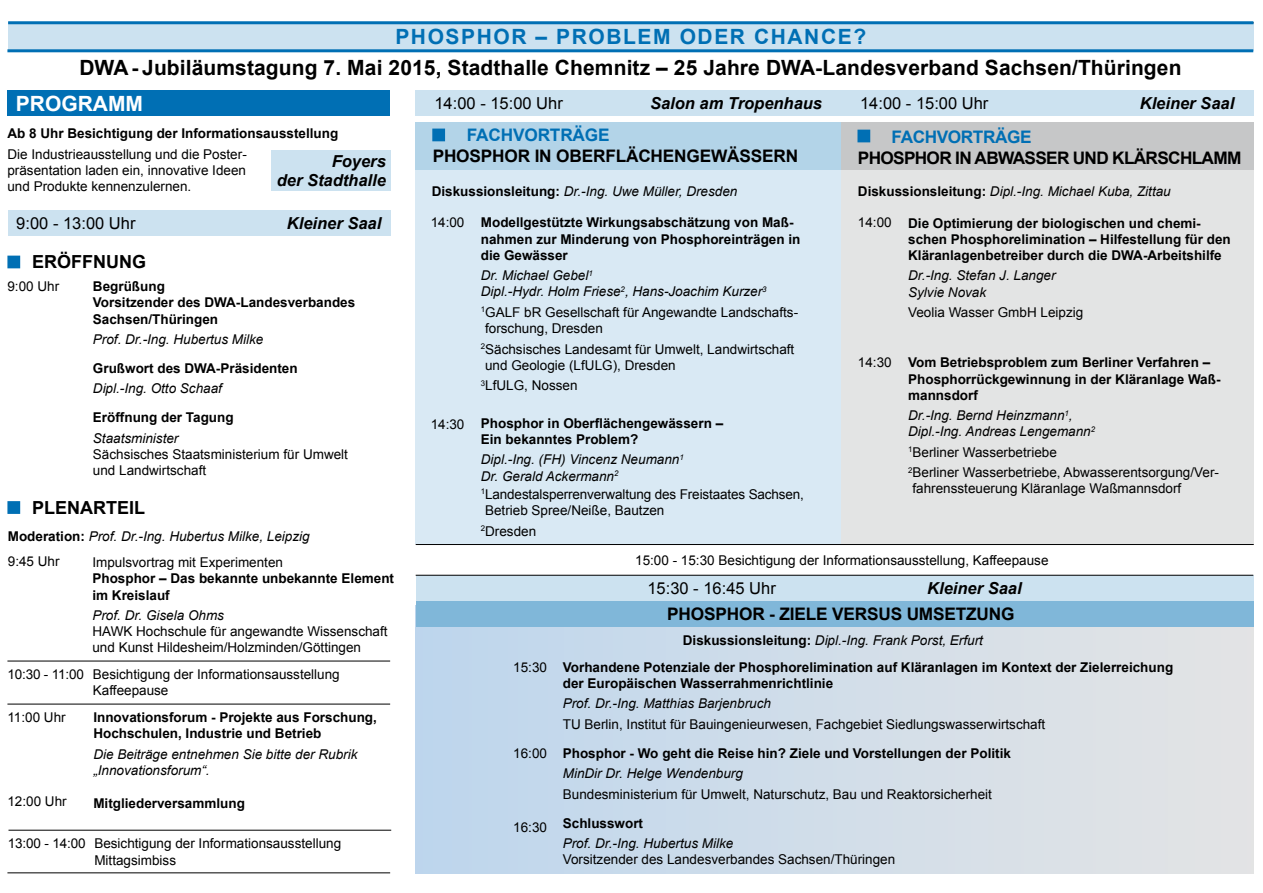
<style>
.page{position:relative;width:1263px;height:893px;background:#fff}
.page>*{position:absolute;margin:0;border:0;box-sizing:border-box;transform-origin:0 0}
.t1{font:700 21px "Arial";letter-spacing:.005em;color:#000}
.t2{font:700 21px "Arial";letter-spacing:.075em;color:#006fb4}
.t3{font:700 21px "Arial";color:#fff}
.t4{font:700 18px "Arial";color:#000}
.t5{font:700 17.25px "Arial";letter-spacing:-.01em;color:#000}
.t6{font:700 17.25px "Arial";letter-spacing:-.04em;color:#000}
.t7{font:700 17.25px "Arial";letter-spacing:-.025em;color:#006fb4}
.t8{font:italic 700 16.5px/19.8px "Arial";color:#000;text-align:right}
.t9{font:16.5px "Arial";color:#000}
.t10{font:13.5px/16.2px "Arial";color:#000}
.t11{font:700 13.5px/16.2px "Arial";color:#000}
.t12{font:italic 13.5px/16.2px "Arial";color:#000}
.s1{font-weight:700;font-style:normal}
</style>
<div class="page">
<div style="left:841px;top:166px;width:412px;height:383px;background:#e3e4e4"></div>
<div style="left:416px;top:166px;width:425px;height:383px;background:#d9e9f4"></div>
<div style="left:416px;top:605px;width:837px;height:268px;background:linear-gradient(to right,#bed6ed,#e4e4e5)"></div>
<div style="left:7px;top:90px;width:383px;height:26px;background:#006fb4"></div>
<div style="left:8px;top:210px;width:382px;height:26px;background:#cce2f0"></div>
<div style="left:271px;top:150px;width:119px;height:41px;background:#cce2f0"></div>
<div style="left:416px;top:90px;width:425px;height:26px;background:#cce2f0"></div>
<div style="left:841px;top:90px;width:412px;height:26px;background:#cce2f0"></div>
<div style="left:416px;top:575px;width:837px;height:26px;background:#cce2f0"></div>
<div style="left:416px;top:122px;width:425px;height:47px;background:#b3d4e8"></div>
<div style="left:416px;top:601px;width:837px;height:25px;background:#80b7d9"></div>
<div style="left:841px;top:122px;width:412px;height:47px;background:#c6c7c8"></div>
<div style="left:416px;top:545px;width:838px;height:30px;background:#fff"></div>
<div style="left:8px;top:23px;width:1245px;height:28px;background:#cce2f0"></div>
<div style="left:7px;top:256px;width:13px;height:12px;background:#006fb4;border:2px solid #006fb4"></div>
<div style="left:7px;top:501px;width:13px;height:13px;background:#006fb4;border:2px solid #006fb4"></div>
<div style="left:432px;top:129px;width:13px;height:12px;background:#006fb4;border:2px solid #006fb4"></div>
<div style="left:857px;top:130px;width:13px;height:12px;background:#006fb4;border:2px solid #006fb4"></div>
<hr style="left:416px;top:575px;width:837px;height:1px;background:#000">
<hr style="left:416px;top:544px;width:838px;height:1px;background:#000">
<hr style="left:9px;top:830px;width:382px;height:1px;background:#000">
<hr style="left:7px;top:661px;width:383px;height:1px;background:#000">
<hr style="left:7px;top:704px;width:383px;height:1px;background:#000">
<hr style="left:7px;top:873px;width:383px;height:1px;background:#000">
<hr style="left:8px;top:21px;width:1245px;height:3px;background:#006fb4">
<hr style="left:7px;top:49px;width:1246px;height:3px;background:#006fb4">
<h1 class="t2" style="left:395px;top:23px;width:472px">PHOSPHOR – PROBLEM ODER CHANCE?</h1>
<h1 class="t1" style="left:79px;top:53px;width:1104px">DWA- Jubiläumstagung 7. Mai 2015, Stadthalle Chemnitz – 25 Jahre DWA-Landesverband Sachsen/Thüringen</h1>
<h1 class="t3" style="left:16px;top:89px;width:129px">PROGRAMM</h1>
<p class="t11" style="left:7px;top:126px;width:332px">Ab 8 Uhr Besichtigung der Informationsausstellung</p>
<p class="t10" style="left:7px;top:146px;width:241px;text-align:justify">Die Industrieausstellung und die Poster&shy;präsentation laden ein, innovative Ideen und Produkte kennenzulernen.</p>
<p class="t8" style="left:277px;top:152px;width:111px">Foyers<br>der Stadthalle</p>
<p class="t9" style="left:16px;top:212px;width:121px">9:00 - 13:00 Uhr</p>
<p class="t8" style="left:287px;top:214px;width:96px">Kleiner Saal</p>
<h2 class="t4" style="left:32px;top:250px;width:115px">ERÖFFNUNG</h2>
<p class="t10" style="left:7px;top:278px;width:53px">9:00 Uhr</p>
<p class="t11" style="left:93px;top:279px;width:264px">Begrüßung<br>Vorsitzender des DWA-Landesverbandes<br>Sachsen/Thüringen</p>
<p class="t12" style="left:93px;top:331px;width:172px">Prof. Dr.-Ing. Hubertus Milke</p>
<p class="t11" style="left:93px;top:361px;width:206px">Grußwort des DWA-Präsidenten</p>
<p class="t12" style="left:93px;top:381px;width:131px">Dipl.-Ing. Otto Schaaf</p>
<p class="t11" style="left:93px;top:410px;width:142px">Eröffnung der Tagung</p>
<p class="t12" style="left:93px;top:430px;width:87px">Staatsminister</p>
<p class="t10" style="left:93px;top:446px;width:257px">Sächsisches Staatsministerium für Umwelt und Landwirtschaft</p>
<h2 class="t4" style="left:32px;top:496px;width:115px">PLENARTEIL</h2>
<p class="t12" style="left:8px;top:528px;width:303px"><span class="s1">Moderation:</span> Prof. Dr.-Ing. Hubertus Milke, Leipzig</p>
<p class="t10" style="left:8px;top:554px;width:53px">9:45 Uhr</p>
<p class="t10" style="left:92px;top:554px;width:192px">Impulsvortrag mit Experimenten</p>
<p class="t11" style="left:92px;top:571px;width:303px">Phosphor – Das bekannte unbekannte Element im Kreislauf</p>
<p class="t12" style="left:92px;top:607px;width:133px">Prof. Dr. Gisela Ohms</p>
<p class="t10" style="left:92px;top:623px;width:297px">HAWK Hochschule für angewandte Wissenschaft und Kunst Hildesheim/Holzminden/Göttingen</p>
<p class="t10" style="left:7px;top:666px;width:78px">10:30 - 11:00</p>
<p class="t10" style="left:93px;top:666px;width:248px">Besichtigung der Informationsausstellung<br>Kaffeepause</p>
<p class="t10" style="left:7px;top:709px;width:60px">11:00 Uhr</p>
<p class="t10" style="left:7px;top:794px;width:61px">12:00 Uhr</p>
<p class="t11" style="left:93px;top:710px;width:285px">Innovationsforum - Projekte aus Forschung,<br>Hochschulen, Industrie und Betrieb</p>
<p class="t12" style="left:93px;top:746px;width:266px">Die Beiträge entnehmen Sie bitte der Rubrik „Innovationsforum“.</p>
<p class="t11" style="left:93px;top:796px;width:153px">Mitgliederversammlung</p>
<p class="t10" style="left:8px;top:836px;width:79px">13:00 - 14:00</p>
<p class="t10" style="left:94px;top:836px;width:248px">Besichtigung der Informationsausstellung<br>Mittagsimbiss</p>
<p class="t9" style="left:434px;top:92px;width:130px">14:00 - 15:00 Uhr</p>
<p class="t8" style="left:650px;top:94px;width:174px">Salon am Tropenhaus</p>
<p class="t9" style="left:860px;top:92px;width:130px">14:00 - 15:00 Uhr</p>
<p class="t8" style="left:1140px;top:94px;width:96px">Kleiner Saal</p>
<p class="t7" style="left:467px;top:123px;width:144px">FACHVORTRÄGE</p>
<p class="t5" style="left:433px;top:144px;width:367px">PHOSPHOR IN OBERFLÄCHENGEWÄSSERN</p>
<p class="t7" style="left:891px;top:126px;width:141px">FACHVORTRÄGE</p>
<p class="t6" style="left:858px;top:146px;width:385px">PHOSPHOR IN ABWASSER UND KLÄRSCHLAMM</p>
<p class="t12" style="left:432px;top:184px;width:307px"><span class="s1">Diskussionsleitung:</span> Dr.-Ing. Uwe Müller, Dresden</p>
<p class="t12" style="left:858px;top:184px;width:314px"><span class="s1">Diskussionsleitung:</span> Dipl.-Ing. Michael Kuba, Zittau</p>
<p class="t10" style="left:431px;top:215px;width:35px">14:00</p>
<p class="t10" style="left:431px;top:416px;width:35px">14:30</p>
<p class="t11" style="left:481px;top:215px;width:321px">Modellgestützte Wirkungsabschätzung von Maß&shy;nahmen zur Minderung von Phosphoreinträgen in die Gewässer</p>
<p class="t12" style="left:481px;top:268px;width:287px">Dr. Michael Gebel<sup>1<br></sup>Dipl.-Hydr. Holm Friese<sup>2</sup>, Hans-Joachim Kurzer<sup>3</sup></p>
<p class="t10" style="left:485px;top:304px;width:315px;text-indent:-4px"><sup>1</sup>GALF bR Gesellschaft für Angewandte Landschafts&shy;forschung, Dresden</p>
<p class="t10" style="left:485px;top:341px;width:311px;text-indent:-4px"><sup>2</sup>Sächsisches Landesamt für Umwelt, Landwirtschaft und Geologie (LfULG), Dresden</p>
<p class="t10" style="left:481px;top:377px;width:98px"><sup>3</sup>LfULG, Nossen</p>
<p class="t11" style="left:481px;top:415px;width:244px">Phosphor in Oberflächengewässern –<br>Ein bekanntes Problem?</p>
<p class="t12" style="left:481px;top:452px;width:204px">Dipl.-Ing. (FH) Vincenz Neumann<sup>1<br></sup>Dr. Gerald Ackermann<sup>2</sup></p>
<p class="t10" style="left:485px;top:486px;width:320px;text-indent:-4px"><sup>1</sup>Landestalsperrenverwaltung des Freistaates Sachsen,<br>Betrieb Spree/Neiße, Bautzen</p>
<p class="t10" style="left:481px;top:523px;width:57px"><sup>2</sup>Dresden</p>
<p class="t10" style="left:858px;top:215px;width:35px">14:00</p>
<p class="t10" style="left:858px;top:354px;width:35px">14:30</p>
<p class="t11" style="left:908px;top:215px;width:324px">Die Optimierung der biologischen und chemi&shy;schen Phosphorelimination – Hilfestellung für den<br>Kläranlagenbetreiber durch die DWA-Arbeitshilfe</p>
<p class="t12" style="left:908px;top:268px;width:149px">Dr.-Ing. Stefan J. Langer<br>Sylvie Novak</p>
<p class="t10" style="left:908px;top:304px;width:177px">Veolia Wasser GmbH Leipzig</p>
<p class="t11" style="left:908px;top:355px;width:314px">Vom Betriebsproblem zum Berliner Verfahren –<br>Phosphorrückgewinnung in der Kläranlage Waß&shy;mannsdorf</p>
<p class="t12" style="left:908px;top:407px;width:188px">Dr.-Ing. Bernd Heinzmann<sup>1</sup>,<br>Dipl.-Ing. Andreas Lengemann<sup>2</sup></p>
<p class="t10" style="left:908px;top:442px;width:312px;line-height:20.4px"><sup>1</sup>Berliner Wasserbetriebe<br><sup>2</sup>Berliner Wasserbetriebe, Abwasserentsorgung/Ver-</p>
<p class="t10" style="left:912px;top:481px;width:270px">fahrenssteuerung Kläranlage Waßmannsdorf</p>
<p class="t10" style="left:635px;top:552px;width:415px">15:00 - 15:30 Besichtigung der Informationsausstellung, Kaffeepause</p>
<p class="t9" style="left:647px;top:578px;width:130px">15:30 - 16:45 Uhr</p>
<p class="t8" style="left:927px;top:579px;width:96px">Kleiner Saal</p>
<p class="t5" style="left:667px;top:602px;width:349px">PHOSPHOR - ZIELE VERSUS UMSETZUNG</p>
<p class="t10" style="left:513px;top:659px;width:35px">15:30</p>
<p class="t10" style="left:513px;top:745px;width:35px">16:00</p>
<p class="t10" style="left:513px;top:819px;width:35px">16:30</p>
<p class="t12" style="left:683px;top:632px;width:302px"><span class="s1">Diskussionsleitung:</span> Dipl.-Ing. Frank Porst, Erfurt</p>
<p class="t11" style="left:563px;top:659px;width:612px">Vorhandene Potenziale der Phosphorelimination auf Kläranlagen im Kontext der Zielerreichung der Europäischen Wasserrahmenrichtlinie</p>
<p class="t12" style="left:563px;top:696px;width:210px">Prof. Dr.-Ing. Matthias Barjenbruch</p>
<p class="t10" style="left:563px;top:716px;width:484px">TU Berlin, Institut für Bauingenieurwesen, Fachgebiet Siedlungswasserwirtschaft</p>
<p class="t11" style="left:563px;top:745px;width:450px">Phosphor - Wo geht die Reise hin? Ziele und Vorstellungen der Politik</p>
<p class="t12" style="left:563px;top:765px;width:182px">MinDir Dr. Helge Wendenburg</p>
<p class="t10" style="left:563px;top:786px;width:431px">Bundesministerium für Umwelt, Naturschutz, Bau und Reaktorsicherheit</p>
<p class="t11" style="left:563px;top:815px;width:82px">Schlusswort</p>
<p class="t12" style="left:563px;top:835px;width:172px">Prof. Dr.-Ing. Hubertus Milke</p>
<p class="t10" style="left:563px;top:851px;width:334px">Vorsitzender des Landesverbandes Sachsen/Thüringen</p>
</div>
